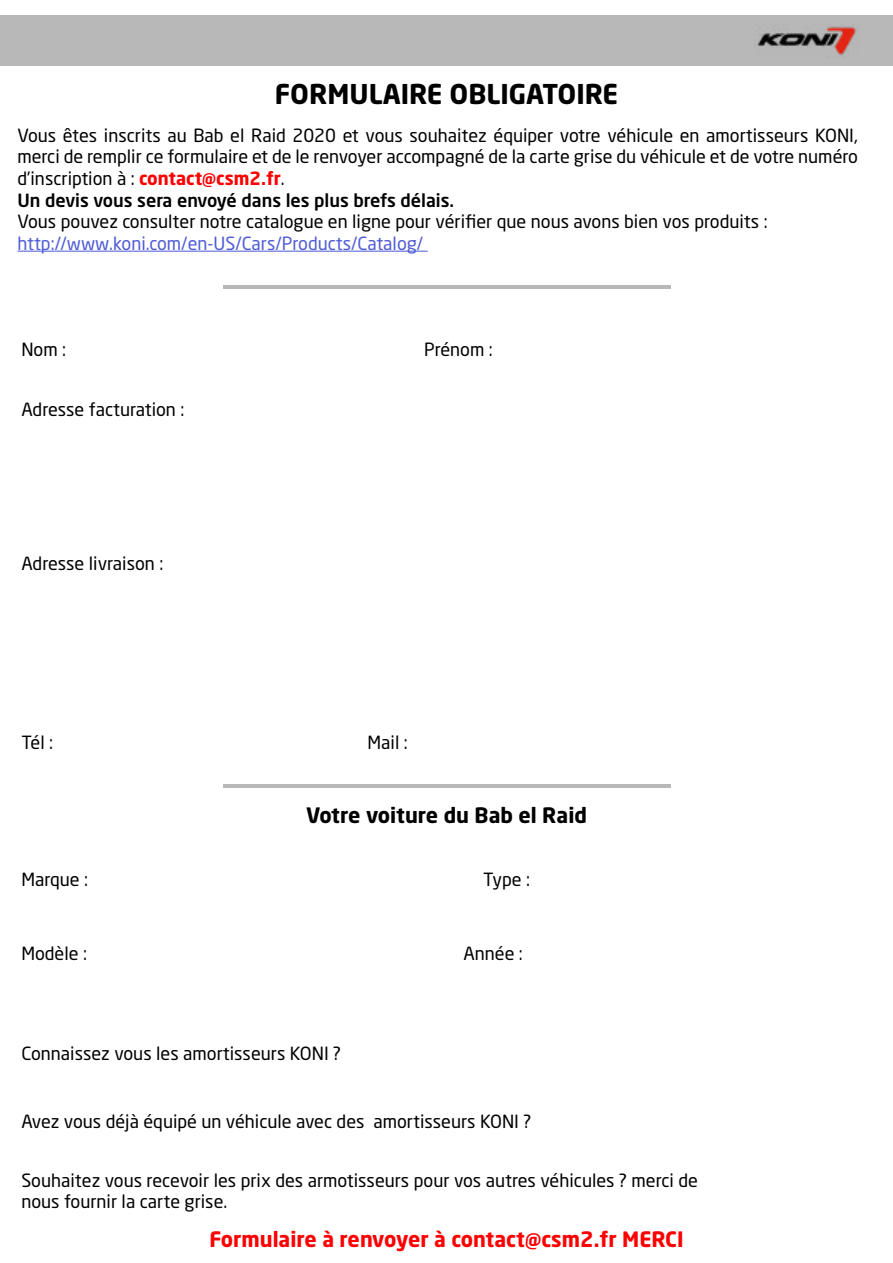
<style>
.page{position:relative;width:893px;height:1263px;background:#fff}
.page>*{position:absolute;margin:0;border:0;box-sizing:border-box;transform-origin:0 0}
.t1{font:700 27px "Neo Sans W1 G";color:#000}
.t2{font:700 21px "Neo Sans W1 G";color:#f00}
.t3{font:700 21px "Neo Sans W1 G";color:#000}
.t4{font:18px/21.6px "Neo Sans W1 G";color:#000}
.t5{font:18px "Neo Sans W1 G";color:#4f5cd6}
.s1{font-weight:700;color:#f00}
.s2{font-weight:500}
</style>
<div class="page">
<div style="left:0;top:15px;width:893px;height:51px;background:#b8b8b8"></div>
<img style="left:757px;top:24px;width:100px;height:32px">
<hr style="left:17px;top:251px;width:411px;height:1px;background:#4f5cd6">
<hr style="left:223px;top:285px;width:447px;height:3px;background:#b8b8b8">
<hr style="left:223px;top:784px;width:447px;height:3px;background:#b8b8b8">
<h1 class="t1" style="left:275px;top:76px;width:345px">FORMULAIRE OBLIGATOIRE</h1>
<p class="t4" style="left:17px;top:124px;width:842px">Vous êtes inscrits au Bab el Raid 2020 et vous souhaitez équiper votre véhicule en amortisseurs KONI, merci de remplir ce formulaire et de le renvoyer accompagné de la carte grise du véhicule et de votre numéro d’inscription à : <span class="s1">contact@csm2.fr</span>.<br><span class="s2">Un devis vous sera envoyé dans les plus brefs délais.</span></p>
<p class="t4" style="left:17px;top:210px;width:752px">Vous pouvez consulter notre catalogue en ligne pour vérifier que nous avons bien vos produits :</p>
<p class="t5" style="left:17px;top:232px;width:407px">http://www.koni.com/en-US/Cars/Products/Catalog/</p>
<p class="t4" style="left:21px;top:338px;width:46px">Nom :</p>
<p class="t4" style="left:424px;top:338px;width:70px">Prénom :</p>
<p class="t4" style="left:21px;top:398px;width:164px">Adresse facturation :</p>
<p class="t4" style="left:21px;top:553px;width:143px">Adresse livraison :</p>
<p class="t4" style="left:21px;top:731px;width:33px">Tél :</p>
<p class="t4" style="left:368px;top:731px;width:42px">Mail :</p>
<p class="t4" style="left:21px;top:868px;width:68px">Marque :</p>
<p class="t4" style="left:21px;top:942px;width:67px">Modèle :</p>
<p class="t3" style="left:306px;top:801px;width:282px">Votre voiture du Bab el Raid</p>
<p class="t4" style="left:483px;top:868px;width:48px">Type :</p>
<p class="t4" style="left:463px;top:942px;width:61px">Année :</p>
<p class="t4" style="left:21px;top:1042px;width:321px">Connaissez vous les amortisseurs KONI ?</p>
<p class="t4" style="left:21px;top:1111px;width:512px">Avez vous déjà équipé un véhicule avec des amortisseurs KONI ?</p>
<p class="t4" style="left:21px;top:1169px;width:678px">Souhaitez vous recevoir les prix des armotisseurs pour vos autres véhicules ? merci de nous fournir la carte grise.</p>
<p class="t2" style="left:209px;top:1226px;width:476px">Formulaire à renvoyer à contact@csm2.fr MERCI</p>
</div>
